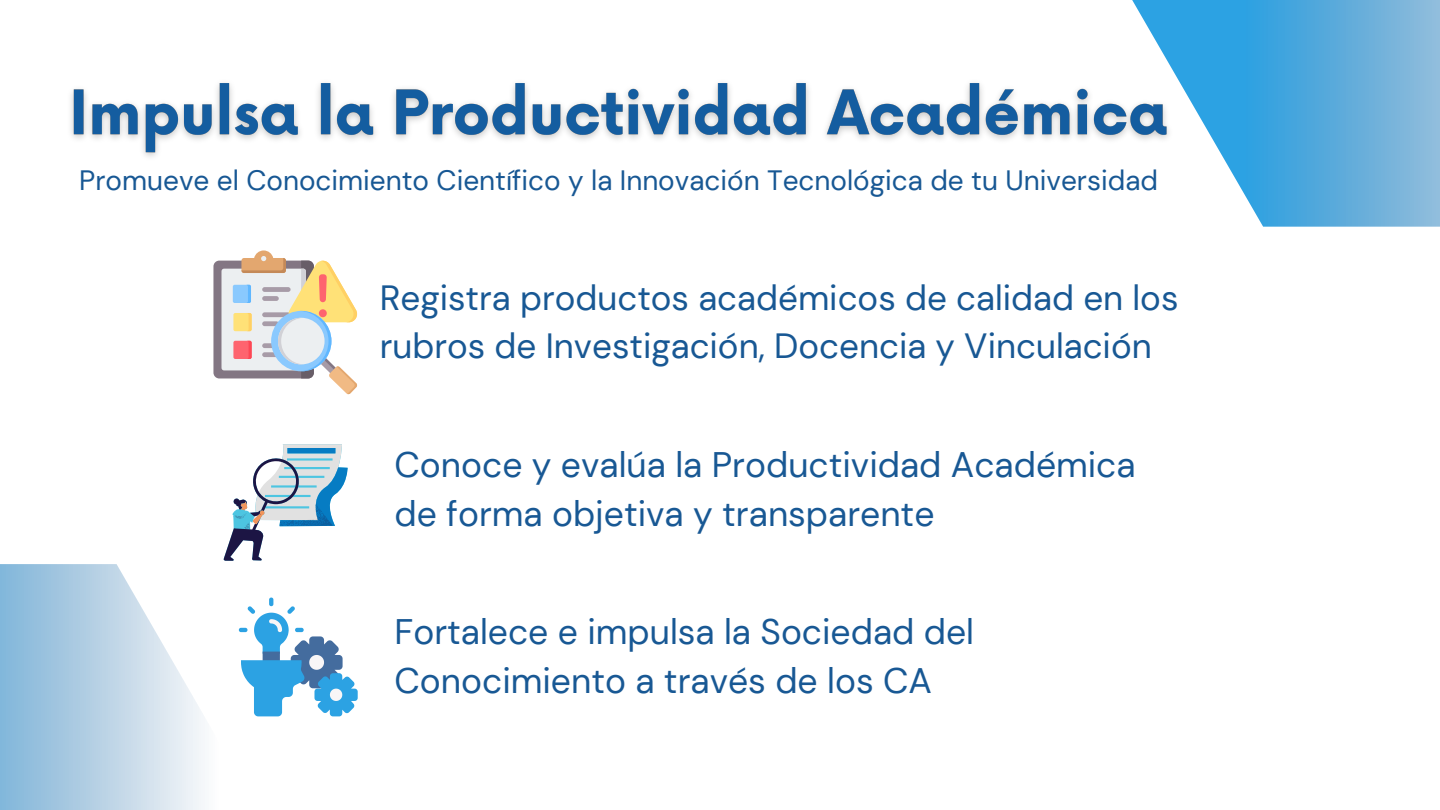
<style>
.page{position:relative;width:1440px;height:810px;background:#fff}
.page>*{position:absolute;margin:0;border:0;box-sizing:border-box;transform-origin:0 0}
.t1{font:35.4px/48.8px "DM Sans";color:#185894}
.t2{font:35px/48.2px "DM Sans";color:#185894}
.t3{font:28px "DM Sans";color:#185894}
</style>
<div class="page">
<svg style="left:1132px;top:0;width:308px;height:227px"></svg>
<div style="left:213px;top:261px;width:101px;height:117px;background:#837683;border-radius:6px"></div>
<div style="left:222px;top:269px;width:84px;height:101px;background:#eceff1;border-radius:3px"></div>
<div style="left:233px;top:285px;width:18px;height:18px;background:#8ac9fe;border-radius:2px"></div>
<div style="left:233px;top:313px;width:19px;height:18px;background:#ffe177;border-radius:2px"></div>
<div style="left:233px;top:341px;width:19px;height:18px;background:#fe646f;border-radius:2px"></div>
<svg style="left:241px;top:250px;width:116px;height:144px"></svg>
<svg style="left:224px;top:444px;width:124px;height:116px"></svg>
<svg style="left:248px;top:598px;width:109px;height:118px"></svg>
<img style="left:71px;top:74px;width:1108px;height:92px">
<svg style="left:0;top:564px;width:248px;height:246px"></svg>
<h2 class="t3" style="left:79px;top:162px;width:1080px">Promueve el Conocimiento Científico y la Innovación Tecnológica de tu Universidad</h2>
<p class="t2" style="left:380px;top:274px;width:800px">Registra productos académicos de calidad en los rubros de Investigación, Docencia y Vinculación</p>
<p class="t1" style="left:394px;top:441px;width:743px">Conoce y evalúa la Productividad Académica de forma objetiva y transparente</p>
<p class="t1" style="left:394px;top:608px;width:581px">Fortalece e impulsa la Sociedad del<br>Conocimiento a través de los CA</p>
</div>
